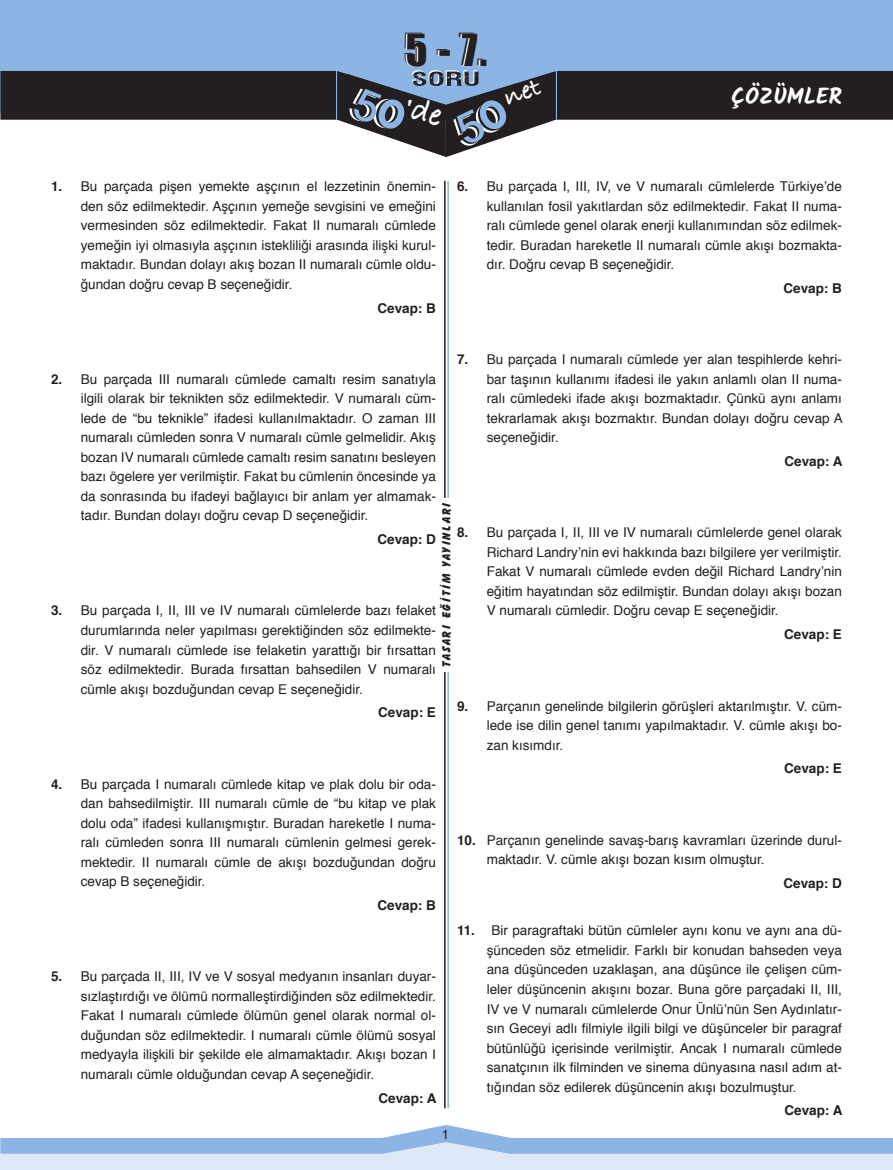
<style>
.page{position:relative;width:893px;height:1170px;background:#fff}
.page>*{position:absolute;margin:0;border:0;box-sizing:border-box;transform-origin:0 0}
.t1{font:40.5px "Impact";color:#231f20}
.t2{font:700 22.5px "Kalam";color:#fff}
.t3{font:13.5px/19.5px "Helvetica";color:#231f20;text-align:justify}
.cevaP{font:700 13.5px "Helvetica";color:#231f20}
.t4{font:800 12px "Balloon BT";letter-spacing:.135em;color:#231f20}
.s1{font-weight:700}
</style>
<div class="page">
<hr style="left:447px;top:181px;width:2px;height:927px;background:#8cb5e5">
<hr style="left:444px;top:181px;width:2px;height:927px;background:#231f20">
<div style="left:0;top:0;width:893px;height:113px;background:#8cb5e5"></div>
<div style="left:0;top:71px;width:893px;height:49px;background:#231f20"></div>
<div style="left:0;top:1140px;width:893px;height:29px;background:#dfe8f7"></div>
<div style="left:441px;top:498px;width:10px;height:174px;background:#fff"></div>
<svg style="left:0;top:1125px;width:893px;height:28px"></svg>
<hr style="left:554px;top:70px;width:3px;height:49px;background:#8cb5e5">
<div style="left:336px;top:70px;width:10px;height:50px;background:#8cb5e5"></div>
<svg style="left:337px;top:70px;width:219px;height:87px"></svg>
<h1 class="t1" style="left:403px;top:24px;width:85px">5 - 7.</h1>
<h2 class="t2" style="left:731px;top:83px;width:112px">ÇÖZÜMLER</h2>
<p class="t3" style="left:81px;top:177px;width:357px;text-indent:-30px"><span class="s1">1.</span> Bu parçada pişen yemekte aşçının el lezzetinin önemin&shy;den söz edilmektedir. Aşçının yemeğe sevgisini ve emeğini vermesinden söz edilmektedir. Fakat II numaralı cümlede yemeğin iyi olmasıyla aşçının istekliliği arasında ilişki kurul&shy;maktadır. Bundan dolayı akış bozan II numaralı cümle oldu&shy;ğundan doğru cevap B seçeneğidir.</p>
<p class="cevaP" style="left:377px;top:298px;width:60px">Cevap: B</p>
<p class="t3" style="left:487px;top:177px;width:357px;text-indent:-30px"><span class="s1">6.</span> Bu parçada I, III, IV, ve V numaralı cümlelerde Türkiye’de kullanılan fosil yakıtlardan söz edilmektedir. Fakat II numa&shy;ralı cümlede genel olarak enerji kullanımından söz edilmek&shy;tedir. Buradan hareketle II numaralı cümle akışı bozmakta&shy;dır. Doğru cevap B seçeneğidir.</p>
<p class="cevaP" style="left:783px;top:279px;width:60px">Cevap: B</p>
<p class="t3" style="left:487px;top:350px;width:357px;text-indent:-30px"><span class="s1">7.</span> Bu parçada I numaralı cümlede yer alan tespihlerde kehri&shy;bar taşının kullanımı ifadesi ile yakın anlamlı olan II numa&shy;ralı cümledeki ifade akışı bozmaktadır. Çünkü aynı anlamı tekrarlamak akışı bozmaktır. Bundan dolayı doğru cevap A seçeneğidir.</p>
<p class="cevaP" style="left:784px;top:452px;width:60px">Cevap: A</p>
<p class="t3" style="left:81px;top:370px;width:357px;text-indent:-30px"><span class="s1">2.</span> Bu parçada III numaralı cümlede camaltı resim sanatıyla ilgili olarak bir teknikten söz edilmektedir. V numaralı cüm&shy;lede de “bu teknikle” ifadesi kullanılmaktadır. O zaman III numaralı cümleden sonra V numaralı cümle gelmelidir. Akış bozan IV numaralı cümlede camaltı resim sanatını besleyen bazı ögelere yer verilmiştir. Fakat bu cümlenin öncesinde ya da sonrasında bu ifadeyi bağlayıcı bir anlam yer almamak&shy;tadır. Bundan dolayı doğru cevap D seçeneğidir.</p>
<p class="cevaP" style="left:377px;top:530px;width:60px">Cevap: D</p>
<p class="t4" style="left:439px;top:667px;width:165px;rotate:-90deg">TASARI EĞİTİM YAYINLARI</p>
<p class="t3" style="left:487px;top:523px;width:357px;text-indent:-30px"><span class="s1">8.</span> Bu parçada I, II, III ve IV numaralı cümlelerde genel olarak Richard Landry’nin evi hakkında bazı bilgilere yer verilmiştir.<br>Fakat V numaralı cümlede evden değil Richard Landry’nin eğitim hayatından söz edilmiştir. Bundan dolayı akışı bozan V numaralı cümledir. Doğru cevap E seçeneğidir.</p>
<p class="cevaP" style="left:784px;top:625px;width:59px">Cevap: E</p>
<p class="t3" style="left:81px;top:601px;width:357px;text-indent:-30px"><span class="s1">3.</span> Bu parçada I, II, III ve IV numaralı cümlelerde bazı felaket durumlarında neler yapılması gerektiğinden söz edilmekte&shy;dir. V numaralı cümlede ise felaketin yarattığı bir fırsattan söz edilmektedir. Burada fırsattan bahsedilen V numaralı cümle akışı bozduğundan cevap E seçeneğidir.</p>
<p class="cevaP" style="left:378px;top:703px;width:59px">Cevap: E</p>
<p class="t3" style="left:487px;top:696px;width:357px;text-indent:-30px"><span class="s1">9.</span> Parçanın genelinde bilgilerin görüşleri aktarılmıştır. V. cüm&shy;lede ise dilin genel tanımı yapılmaktadır. V. cümle akışı bo&shy;zan kısımdır.</p>
<p class="cevaP" style="left:784px;top:759px;width:59px">Cevap: E</p>
<p class="t3" style="left:81px;top:774px;width:357px;text-indent:-30px"><span class="s1">4.</span> Bu parçada I numaralı cümlede kitap ve plak dolu bir oda&shy;dan bahsedilmiştir. III numaralı cümle de “bu kitap ve plak dolu oda” ifadesi kullanışmıştır. Buradan hareketle I numa&shy;ralı cümleden sonra III numaralı cümlenin gelmesi gerek&shy;mektedir. II numaralı cümle de akışı bozduğundan doğru cevap B seçeneğidir.</p>
<p class="cevaP" style="left:377px;top:895px;width:60px">Cevap: B</p>
<p class="t3" style="left:81px;top:967px;width:357px;text-indent:-30px"><span class="s1">5.</span> Bu parçada II, III, IV ve V sosyal medyanın insanları duyar&shy;sızlaştırdığı ve ölümü normalleştirdiğinden söz edilmektedir.<br>Fakat I numaralı cümlede ölümün genel olarak normal ol&shy;duğundan söz edilmektedir. I numaralı cümle ölümü sosyal medyayla ilişkili bir şekilde ele almamaktadır. Akışı bozan I numaralı cümle olduğundan cevap A seçeneğidir.</p>
<p class="cevaP" style="left:378px;top:1088px;width:60px">Cevap: A</p>
<p class="t3" style="left:442px;top:1125px;width:9px">1</p>
<p class="t3" style="left:487px;top:830px;width:357px;text-indent:-30px"><span class="s1">10.</span> Parçanın genelinde savaş-barış kavramları üzerinde durul&shy;maktadır. V. cümle akışı bozan kısım olmuştur.</p>
<p class="cevaP" style="left:783px;top:873px;width:60px">Cevap: D</p>
<p class="t3" style="left:487px;top:921px;width:357px;text-indent:-30px"><span class="s1">11.</span> Bir paragraftaki bütün cümleler aynı konu ve aynı ana dü&shy;şünceden söz etmelidir. Farklı bir konudan bahseden veya ana düşünceden uzaklaşan, ana düşünce ile çelişen cüm&shy;leler düşüncenin akışını bozar. Buna göre parçadaki II, III, IV ve V numaralı cümlelerde Onur Ünlü’nün Sen Aydınlatır&shy;sın Geceyi adlı filmiyle ilgili bilgi ve düşünceler bir paragraf bütünlüğü içerisinde verilmiştir. Ancak I numaralı cümlede sanatçının ilk filminden ve sinema dünyasına nasıl adım at&shy;tığından söz edilerek düşüncenin akışı bozulmuştur.</p>
<p class="cevaP" style="left:784px;top:1101px;width:60px">Cevap: A</p>
</div>
